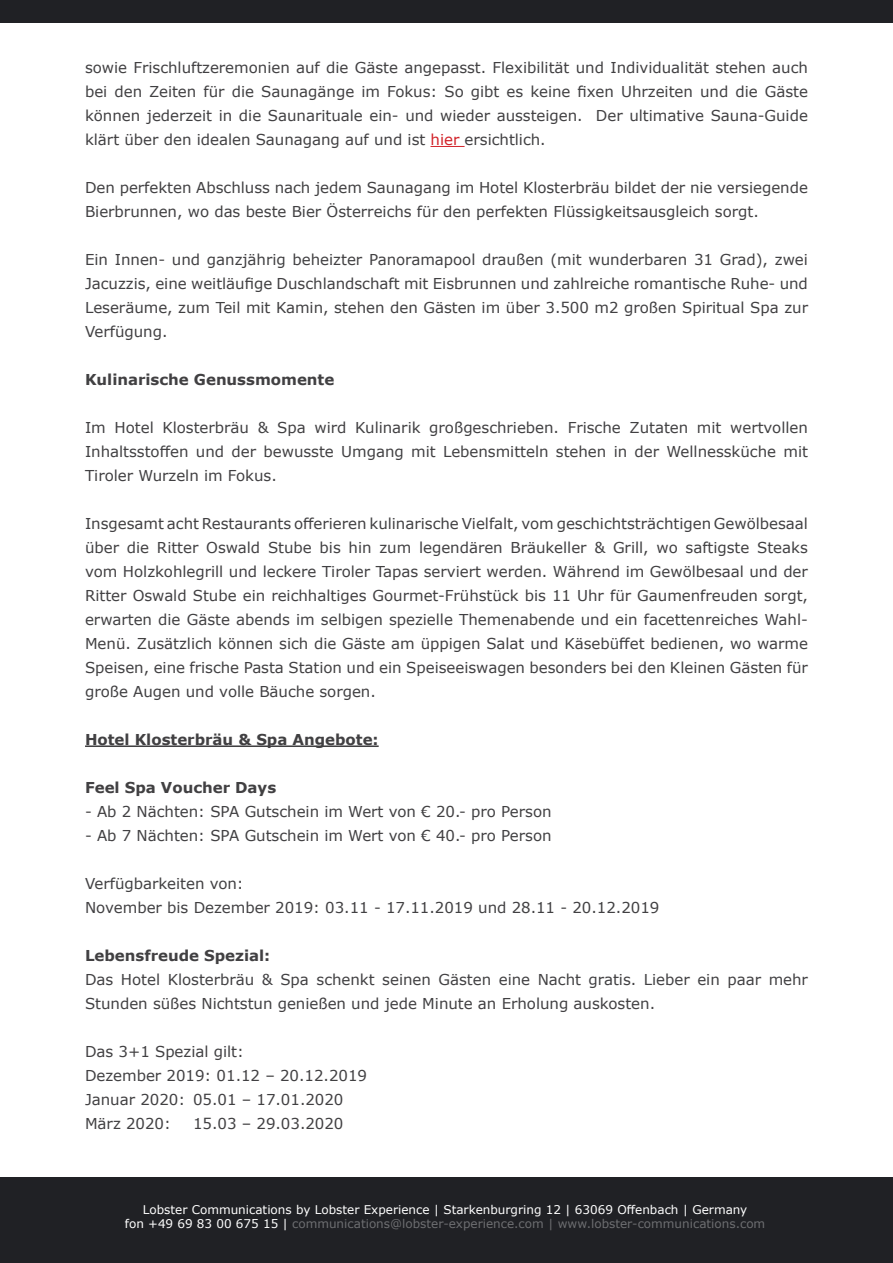
<style>
.page{position:relative;width:893px;height:1263px;background:#fff}
.page>*{position:absolute;margin:0;border:0;box-sizing:border-box;transform-origin:0 0}
.t1{font:15px/24px "Verdana";color:#414042;text-align:justify}
.t2{font:700 15px "Verdana";color:#414042}
.t3{font:12px/14.4px "Verdana";color:#fff;text-align:center}
.s1{color:#d2232a}
.s2{color:#6d6e71}
</style>
<div class="page">
<hr style="left:430px;top:146px;width:35px;height:1px;background:#d2232a">
<hr style="left:85px;top:745px;width:294px;height:2px;background:#414042">
<div style="left:0;top:0;width:893px;height:22px;background:#202125"></div>
<div style="left:0;top:1178px;width:893px;height:85px;background:#202125"></div>
<p class="t1" style="left:85px;top:56px;width:724px">sowie Frischluftzeremonien auf die Gäste angepasst. Flexibilität und Individualität stehen auch bei den Zeiten für die Saunagänge im Fokus: So gibt es keine fixen Uhrzeiten und die Gäste können jederzeit in die Saunarituale ein- und wieder aussteigen. Der ultimative Sauna-Guide klärt über den idealen Saunagang auf und ist <span class="s1">hier</span> ersichtlich.</p>
<p class="t1" style="left:85px;top:176px;width:724px">Den perfekten Abschluss nach jedem Saunagang im Hotel Klosterbräu bildet der nie versiegende<br>Bierbrunnen, wo das beste Bier Österreichs für den perfekten Flüssigkeitsausgleich sorgt.</p>
<p class="t1" style="left:85px;top:248px;width:725px">Ein Innen- und ganzjährig beheizter Panoramapool draußen (mit wunderbaren 31 Grad), zwei Jacuzzis, eine weitläufige Duschlandschaft mit Eisbrunnen und zahlreiche romantische Ruhe- und Leseräume, zum Teil mit Kamin, stehen den Gästen im über 3.500 m2 großen Spiritual Spa zur Verfügung.</p>
<p class="t2" style="left:85px;top:369px;width:251px">Kulinarische Genussmomente</p>
<p class="t1" style="left:85px;top:416px;width:724px">Im Hotel Klosterbräu &amp; Spa wird Kulinarik großgeschrieben. Frische Zutaten mit wertvollen Inhaltsstoffen und der bewusste Umgang mit Lebensmitteln stehen in der Wellnessküche mit Tiroler Wurzeln im Fokus.</p>
<p class="t1" style="left:85px;top:512px;width:725px">Insgesamt acht Restaurants offerieren kulinarische Vielfalt, vom geschichtsträchtigen Gewölbesaal über die Ritter Oswald Stube bis hin zum legendären Bräukeller &amp; Grill, wo saftigste Steaks vom Holzkohlegrill und leckere Tiroler Tapas serviert werden. Während im Gewölbesaal und der Ritter Oswald Stube ein reichhaltiges Gourmet-Frühstück bis 11 Uhr für Gaumenfreuden sorgt, erwarten die Gäste abends im selbigen spezielle Themenabende und ein facettenreiches Wahl-Menü. Zusätzlich können sich die Gäste am üppigen Salat und Käsebüffet bedienen, wo warme Speisen, eine frische Pasta Station und ein Speiseeiswagen besonders bei den Kleinen Gästen für große Augen und volle Bäuche sorgen.</p>
<p class="t2" style="left:85px;top:729px;width:295px">Hotel Klosterbräu &amp; Spa Angebote:</p>
<p class="t2" style="left:85px;top:777px;width:193px">Feel Spa Voucher Days</p>
<p class="t1" style="left:85px;top:800px;width:468px">- Ab 2 Nächten: SPA Gutschein im Wert von € 20.- pro Person</p>
<p class="t1" style="left:85px;top:824px;width:468px">- Ab 7 Nächten: SPA Gutschein im Wert von € 40.- pro Person</p>
<p class="t1" style="left:85px;top:872px;width:576px">Verfügbarkeiten von:<br>November bis Dezember 2019: 03.11 - 17.11.2019 und 28.11 - 20.12.2019</p>
<p class="t2" style="left:85px;top:945px;width:187px">Lebensfreude Spezial:</p>
<p class="t1" style="left:85px;top:968px;width:724px">Das Hotel Klosterbräu &amp; Spa schenkt seinen Gästen eine Nacht gratis. Lieber ein paar mehr<br>Stunden süßes Nichtstun genießen und jede Minute an Erholung auskosten.</p>
<p class="t1" style="left:85px;top:1040px;width:284px;text-align:left">Das 3+1 Spezial gilt:<br>Dezember 2019: 01.12 – 20.12.2019<br>Januar 2020: 05.01 – 17.01.2020<br>März 2020:</p>
<p class="t1" style="left:193px;top:1112px;width:152px">15.03 – 29.03.2020</p>
<p class="t3" style="left:125px;top:1202px;width:642px">Lobster Communications by Lobster Experience | Starkenburgring 12 | 63069 Offenbach | Germany<br>fon +49 69 83 00 675 15 | <span class="s2">communications@lobster-experience.com | www.lobster-communications.com</span></p>
</div>
